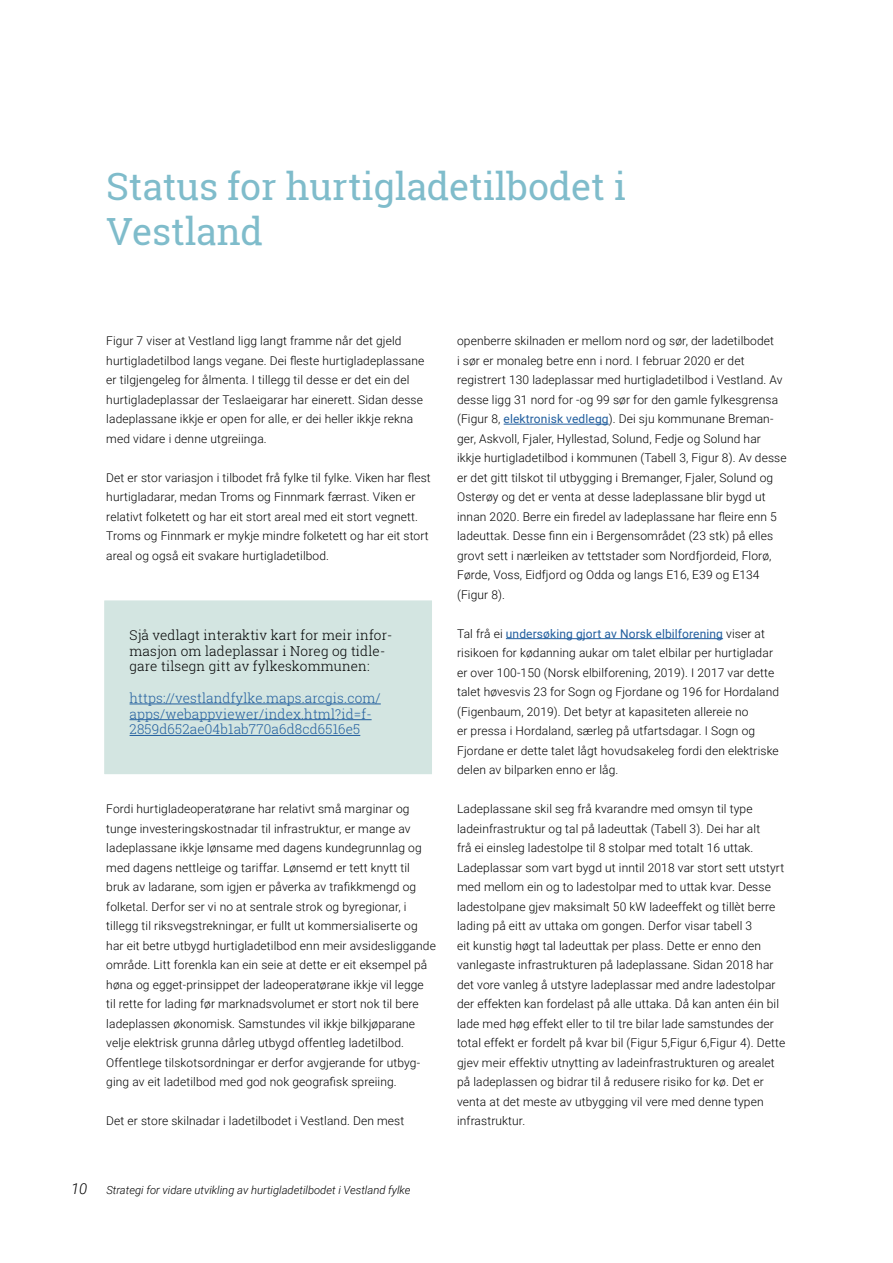
<style>
.page{position:relative;width:893px;height:1263px;background:#fff}
.page>*{position:absolute;margin:0;border:0;box-sizing:border-box;transform-origin:0 0}
.t1{font:37.5px/45px "Roboto Slab";letter-spacing:-.005em;color:#7fbccb}
.t2{font:italic 300 15px "Roboto";color:#000}
.t3{font:300 13.5px/15.8px "Roboto Slab";letter-spacing:.01em;color:#215e9e}
.t4{font:300 13.5px/15.8px "Roboto Slab";letter-spacing:.01em;color:#000}
.t5{font:300 12px/19.5px "Roboto";letter-spacing:.01em;color:#000}
.t6{font:italic 300 11.25px "Roboto";color:#000}
.s1{font-weight:400;color:#215e9e}
</style>
<div class="page">
<hr style="left:504px;top:424px;width:105px;height:1px;background:#215e9e">
<hr style="left:506px;top:638px;width:217px;height:1px;background:#215e9e">
<div style="left:104px;top:600px;width:328px;height:175px;background:#d3e5e1"></div>
<hr style="left:130px;top:704px;width:251px;height:1px;background:#215e9e">
<hr style="left:130px;top:719px;width:242px;height:1px;background:#215e9e">
<hr style="left:130px;top:735px;width:230px;height:1px;background:#215e9e">
<div style="left:103px;top:599px;width:330px;height:176px;border:1px solid #fff"></div>
<h1 class="t1" style="left:106px;top:164px;width:521px">Status for hurtigladetilbodet i<br>Vestland</h1>
<p class="t5" style="left:106px;top:331px;width:320px">Figur 7 viser at Vestland ligg langt framme når det gjeld hurtigladetilbod langs vegane. Dei fleste hurtigladeplassane er tilgjengeleg for ålmenta. I tillegg til desse er det ein del hurtigladeplassar der Teslaeigarar har einerett. Sidan desse ladeplassane ikkje er open for alle, er dei heller ikkje rekna med vidare i denne utgreiinga.</p>
<p class="t5" style="left:106px;top:467px;width:326px">Det er stor variasjon i tilbodet frå fylke til fylke. Viken har flest hurtigladarar, medan Troms og Finnmark færrast. Viken er relativt folketett og har eit stort areal med eit stort vegnett.<br>Troms og Finnmark er mykje mindre folketett og har eit stort areal og også eit svakare hurtigladetilbod.</p>
<p class="t4" style="left:130px;top:627px;width:264px">Sjå vedlagt interaktiv kart for meir infor&shy;masjon om ladeplassar i Noreg og tidle&shy;gare tilsegn gitt av fylkeskommunen:</p>
<p class="t3" style="left:130px;top:690px;width:253px">https://vestlandfylke.maps.arcgis.com/ apps/webappviewer/index.html?id=f-<br>2859d652ae04b1ab770a6d8cd6516e5</p>
<p class="t5" style="left:106px;top:799px;width:331px">Fordi hurtigladeoperatørane har relativt små marginar og tunge investeringskostnadar til infrastruktur, er mange av ladeplassane ikkje lønsame med dagens kundegrunnlag og med dagens nettleige og tariffar. Lønsemd er tett knytt til bruk av ladarane, som igjen er påverka av trafikkmengd og folketal. Derfor ser vi no at sentrale strok og byregionar, i tillegg til riksvegstrekningar, er fullt ut kommersialiserte og har eit betre utbygd hurtigladetilbod enn meir avsidesliggande område. Litt forenkla kan ein seie at dette er eit eksempel på høna og egget-prinsippet der ladeoperatørane ikkje vil legge til rette for lading før marknadsvolumet er stort nok til bere ladeplassen økonomisk. Samstundes vil ikkje bilkjøparane velje elektrisk grunna dårleg utbygd offentleg ladetilbod.<br>Offentlege tilskotsordningar er derfor avgjerande for utbyg&shy;ging av eit ladetilbod med god nok geografisk spreiing.</p>
<p class="t5" style="left:106px;top:1111px;width:300px">Det er store skilnadar i ladetilbodet i Vestland. Den mest</p>
<p class="t5" style="left:457px;top:331px;width:331px">openberre skilnaden er mellom nord og sør, der ladetilbodet<br>i sør er monaleg betre enn i nord. I februar 2020 er det registrert 130 ladeplassar med hurtigladetilbod i Vestland. Av desse ligg 31 nord for -og 99 sør for den gamle fylkesgrensa (Figur 8, <span class="s1">elektronisk vedlegg</span>). Dei sju kommunane Breman&shy;ger, Askvoll, Fjaler, Hyllestad, Solund, Fedje og Solund har ikkje hurtigladetilbod i kommunen (Tabell 3, Figur 8). Av desse er det gitt tilskot til utbygging i Bremanger, Fjaler, Solund og Osterøy og det er venta at desse ladeplassane blir bygd ut innan 2020. Berre ein firedel av ladeplassane har fleire enn 5 ladeuttak. Desse finn ein i Bergensområdet (23 stk) på elles grovt sett i nærleiken av tettstader som Nordfjordeid, Florø, Førde, Voss, Eidfjord og Odda og langs E16, E39 og E134 (Figur 8).</p>
<p class="t5" style="left:457px;top:623px;width:324px">Tal frå ei <span class="s1">undersøking gjort av Norsk elbilforening</span> viser at risikoen for kødanning aukar om talet elbilar per hurtigladar er over 100-150 (Norsk elbilforening, 2019). I 2017 var dette talet høvesvis 23 for Sogn og Fjordane og 196 for Hordaland (Figenbaum, 2019). Det betyr at kapasiteten allereie no<br>er pressa i Hordaland, særleg på utfartsdagar. I Sogn og Fjordane er dette talet lågt hovudsakeleg fordi den elektriske delen av bilparken enno er låg.</p>
<p class="t5" style="left:457px;top:799px;width:330px">Ladeplassane skil seg frå kvarandre med omsyn til type ladeinfrastruktur og tal på ladeuttak (Tabell 3). Dei har alt<br>frå ei einsleg ladestolpe til 8 stolpar med totalt 16 uttak.<br>Ladeplassar som vart bygd ut inntil 2018 var stort sett utstyrt med mellom ein og to ladestolpar med to uttak kvar. Desse ladestolpane gjev maksimalt 50 kW ladeeffekt og tillèt berre lading på eitt av uttaka om gongen. Derfor visar tabell 3<br>eit kunstig høgt tal ladeuttak per plass. Dette er enno den vanlegaste infrastrukturen på ladeplassane. Sidan 2018 har det vore vanleg å utstyre ladeplassar med andre ladestolpar der effekten kan fordelast på alle uttaka. Då kan anten éin bil lade med høg effekt eller to til tre bilar lade samstundes der total effekt er fordelt på kvar bil (Figur 5,Figur 6,Figur 4). Dette gjev meir effektiv utnytting av ladeinfrastrukturen og arealet på ladeplassen og bidrar til å redusere risiko for kø. Det er venta at det meste av utbygging vil vere med denne typen infrastruktur.</p>
<p class="t2" style="left:71px;top:1178px;width:18px">10</p>
<p class="t6" style="left:106px;top:1182px;width:306px">Strategi for vidare utvikling av hurtigladetilbodet i Vestland fylke</p>
</div>
